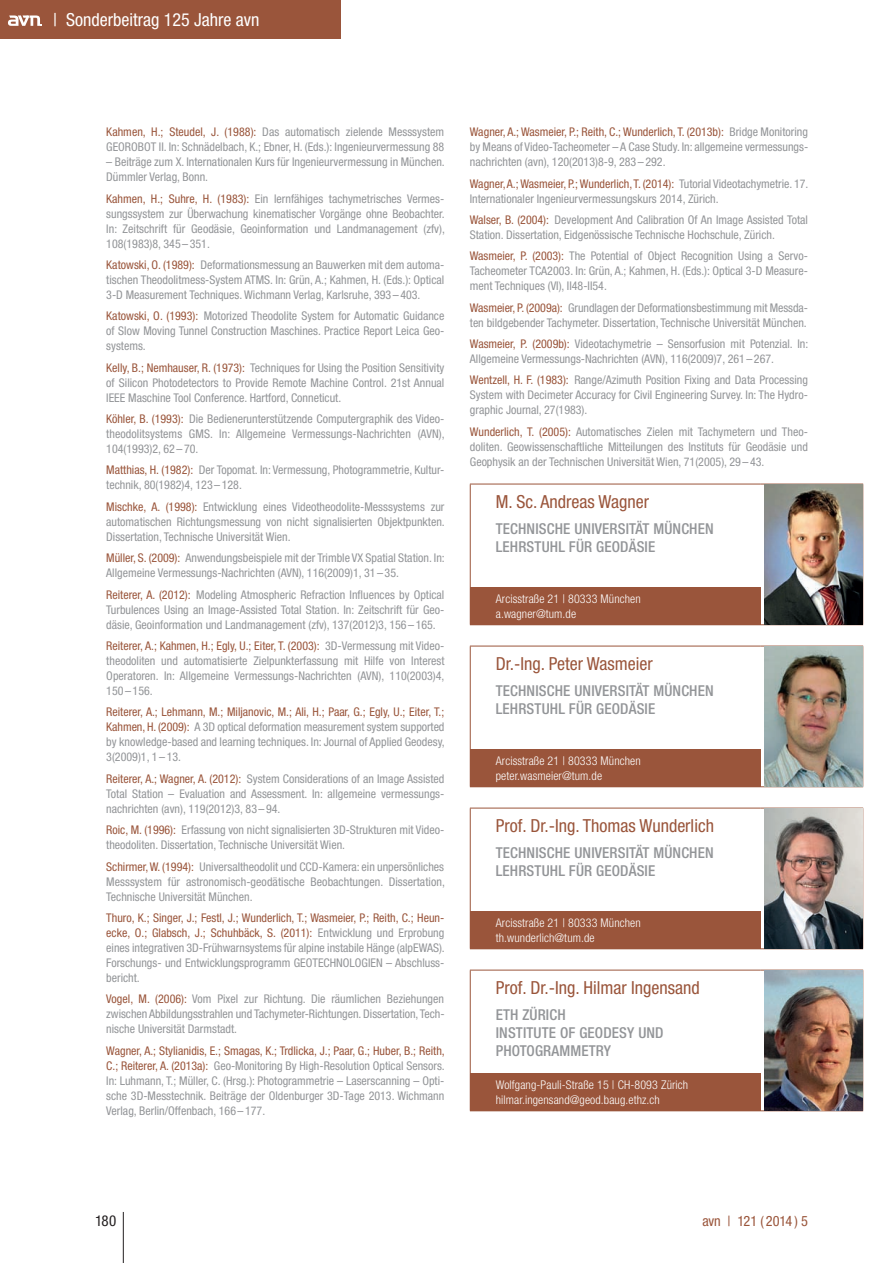
<style>
.page{position:relative;width:893px;height:1263px;background:#fff}
.page>*{position:absolute;margin:0;border:0;box-sizing:border-box;transform-origin:0 0}
.t1{font:condensed 18px "Helvetica Neue LT Std";color:#9a553b}
.t2{font:condensed 18px "Helvetica Neue LT Std";color:#fff}
.t3{font:500 condensed 15px/18px "Helvetica Neue LT Std";letter-spacing:.01em;color:#939598}
.t4{font:condensed 15px "Helvetica Neue LT Std";color:#231f20}
.t5{font:condensed 14.25px "Helvetica Neue LT Std";letter-spacing:-.01em;color:#9a553b}
.t6{font:condensed 12px/15px "Helvetica Neue LT Std";color:#939598;text-align:justify}
.t7{font:300 condensed 12px/15px "Helvetica Neue LT Std";letter-spacing:.01em;color:#fff}
.s1{color:#9a553b}
</style>
<div class="page">
<hr style="left:123px;top:1212px;width:1px;height:51px;background:#231f20">
<div style="left:0;top:0;width:340px;height:38px;background:#9a553b"></div>
<svg style="left:8px;top:15px;width:34px;height:11px"></svg>
<div style="left:470px;top:587px;width:291px;height:38px;background:#9a553b"></div>
<hr style="left:761px;top:624px;width:102px;height:1px;background:#9a553b">
<hr style="left:470px;top:484px;width:291px;height:1px;background:#9a553b">
<hr style="left:470px;top:484px;width:1px;height:103px;background:#9a553b">
<hr style="left:761px;top:484px;width:102px;height:1px;background:#9a553b">
<img style="left:765px;top:484px;width:98px;height:141px">
<div style="left:470px;top:749px;width:291px;height:38px;background:#9a553b"></div>
<hr style="left:761px;top:786px;width:102px;height:1px;background:#9a553b">
<hr style="left:470px;top:646px;width:291px;height:1px;background:#9a553b">
<hr style="left:470px;top:646px;width:1px;height:103px;background:#9a553b">
<hr style="left:761px;top:646px;width:102px;height:1px;background:#9a553b">
<img style="left:765px;top:646px;width:98px;height:141px">
<div style="left:470px;top:911px;width:291px;height:38px;background:#9a553b"></div>
<hr style="left:761px;top:948px;width:102px;height:1px;background:#9a553b">
<hr style="left:470px;top:808px;width:291px;height:1px;background:#9a553b">
<hr style="left:470px;top:808px;width:1px;height:103px;background:#9a553b">
<hr style="left:761px;top:808px;width:102px;height:1px;background:#9a553b">
<img style="left:765px;top:808px;width:98px;height:141px">
<div style="left:470px;top:1073px;width:291px;height:38px;background:#9a553b"></div>
<hr style="left:761px;top:1110px;width:102px;height:1px;background:#9a553b">
<hr style="left:470px;top:970px;width:291px;height:1px;background:#9a553b">
<hr style="left:470px;top:970px;width:1px;height:103px;background:#9a553b">
<hr style="left:761px;top:970px;width:102px;height:1px;background:#9a553b">
<img style="left:765px;top:970px;width:98px;height:141px">
<h1 class="t2" style="left:53px;top:9px;width:208px">| Sonderbeitrag 125 Jahre avn</h1>
<p class="t6" style="left:106px;top:124px;width:340px"><span class="s1">Kahmen, H.; Steudel, J. (1988):</span> Das automatisch zielende Messsystem<br>GEOROBOT II. In: Schnädelbach, K.; Ebner, H. (Eds.): Ingenieurvermessung 88</p>
<p class="t6" style="left:106px;top:154px;width:340px">– Beiträge zum X. Internationalen Kurs für Ingenieurvermessung in München.<br>Dümmler Verlag, Bonn.</p>
<p class="t6" style="left:106px;top:191px;width:340px"><span class="s1">Kahmen, H.; Suhre, H. (1983):</span> Ein lernfähiges tachymetrisches Vermes&shy;sungssystem zur Überwachung kinematischer Vorgänge ohne Beobachter.<br>In: Zeitschrift für Geodäsie, Geoinformation und Landmanagement (zfv), 108(1983)8, 345 – 351.</p>
<p class="t6" style="left:106px;top:257px;width:340px"><span class="s1">Katowski, O. (1989):</span> Deformationsmessung an Bauwerken mit dem automa&shy;tischen Theodolitmess-System ATMS. In: Grün, A.; Kahmen, H. (Eds.): Optical 3-D Measurement Techniques. Wichmann Verlag, Karlsruhe, 393 – 403.</p>
<p class="t6" style="left:106px;top:308px;width:340px"><span class="s1">Katowski, O. (1993):</span> Motorized Theodolite System for Automatic Guidance of Slow Moving Tunnel Construction Maschines. Practice Report Leica Geo&shy;systems.</p>
<p class="t6" style="left:106px;top:360px;width:340px"><span class="s1">Kelly, B.; Nemhauser, R. (1973):</span> Techniques for Using the Position Sensitivity of Silicon Photodetectors to Provide Remote Machine Control. 21st Annual IEEE Maschine Tool Conference. Hartford, Conneticut.</p>
<p class="t6" style="left:106px;top:411px;width:340px"><span class="s1">Köhler, B. (1993):</span> Die Bedienerunterstützende Computergraphik des Video&shy;theodolitsystems GMS. In: Allgemeine Vermessungs-Nachrichten (AVN), 104(1993)2, 62 – 70.</p>
<p class="t6" style="left:106px;top:463px;width:340px"><span class="s1">Matthias, H. (1982):</span> Der Topomat. In: Vermessung, Photogrammetrie, Kultur&shy;technik, 80(1982)4, 123 – 128.</p>
<p class="t6" style="left:106px;top:499px;width:340px"><span class="s1">Mischke, A. (1998):</span> Entwicklung eines Videotheodolite-Messsystems zur automatischen Richtungsmessung von nicht signalisierten Objektpunkten.<br>Dissertation, Technische Universität Wien.</p>
<p class="t6" style="left:106px;top:550px;width:340px"><span class="s1">Müller, S. (2009):</span> Anwendungsbeispiele mit der Trimble VX Spatial Station. In:<br>Allgemeine Vermessungs-Nachrichten (AVN), 116(2009)1, 31 – 35.</p>
<p class="t6" style="left:106px;top:587px;width:340px"><span class="s1">Reiterer, A. (2012):</span> Modeling Atmospheric Refraction Influences by Optical Turbulences Using an Image-Assisted Total Station. In: Zeitschrift für Geo&shy;däsie, Geoinformation und Landmanagement (zfv), 137(2012)3, 156 – 165.</p>
<p class="t6" style="left:106px;top:638px;width:340px"><span class="s1">Reiterer, A.; Kahmen, H.; Egly, U.; Eiter, T. (2003):</span> 3D-Vermessung mit Video&shy;theodoliten und automatisierte Zielpunkterfassung mit Hilfe von Interest Operatoren. In: Allgemeine Vermessungs-Nachrichten (AVN), 110(2003)4, 150 – 156.</p>
<p class="t6" style="left:106px;top:704px;width:340px"><span class="s1">Reiterer, A.; Lehmann, M.; Miljanovic, M.; Ali, H.; Paar, G.; Egly, U.; Eiter, T.; Kahmen, H. (2009):</span> A 3D optical deformation measurement system supported by knowledge-based and learning techniques. In: Journal of Applied Geodesy, 3(2009)1, 1 – 13.</p>
<p class="t6" style="left:106px;top:771px;width:340px"><span class="s1">Reiterer, A.; Wagner, A. (2012):</span> System Considerations of an Image Assisted Total Station – Evaluation and Assessment. In: allgemeine vermessungs&shy;nachrichten (avn), 119(2012)3, 83 – 94.</p>
<p class="t6" style="left:106px;top:822px;width:340px"><span class="s1">Roic, M. (1996):</span> Erfassung von nicht signalisierten 3D-Strukturen mit Video&shy;theodoliten. Dissertation, Technische Universität Wien.</p>
<p class="t6" style="left:106px;top:859px;width:340px"><span class="s1">Schirmer, W. (1994):</span> Universaltheodolit und CCD-Kamera: ein unpersönliches Messsystem für astronomisch-geodätische Beobachtungen. Dissertation, Technische Universität München.</p>
<p class="t6" style="left:106px;top:910px;width:340px"><span class="s1">Thuro, K.; Singer, J.; Festl, J.; Wunderlich, T.; Wasmeier, P.; Reith, C.; Heun&shy;ecke, O.; Glabsch, J.; Schuhbäck, S. (2011):</span> Entwicklung und Erprobung eines integrativen 3D-Frühwarnsystems für alpine instabile Hänge (alpEWAS).<br>Forschungs- und Entwicklungsprogramm GEOTECHNOLOGIEN – Abschluss&shy;bericht.</p>
<p class="t6" style="left:106px;top:991px;width:340px"><span class="s1">Vogel, M. (2006):</span> Vom Pixel zur Richtung. Die räumlichen Beziehungen zwischen Abbildungsstrahlen und Tachymeter-Richtungen. Dissertation, Tech&shy;nische Universität Darmstadt.</p>
<p class="t6" style="left:106px;top:1043px;width:340px"><span class="s1">Wagner, A.; Stylianidis, E.; Smagas, K.; Trdlicka, J.; Paar, G.; Huber, B.; Reith, C.; Reiterer, A. (2013a):</span> Geo-Monitoring By High-Resolution Optical Sensors.<br>In: Luhmann, T.; Müller, C. (Hrsg.): Photogrammetrie – Laserscanning – Opti&shy;sche 3D-Messtechnik. Beiträge der Oldenburger 3D-Tage 2013. Wichmann Verlag, Berlin/Offenbach, 166 – 177.</p>
<p class="t6" style="left:470px;top:124px;width:340px"><span class="s1">Wagner, A.; Wasmeier, P.; Reith, C.; Wunderlich, T. (2013b):</span> Bridge Monitoring by Means of Video-Tacheometer – A Case Study. In: allgemeine vermessungs&shy;nachrichten (avn), 120(2013)8-9, 283 – 292.</p>
<p class="t6" style="left:470px;top:176px;width:340px"><span class="s1">Wagner, A.; Wasmeier, P.; Wunderlich, T. (2014):</span> Tutorial Videotachymetrie. 17.<br>Internationaler Ingenieurvermessungskurs 2014, Zürich.</p>
<p class="t6" style="left:470px;top:212px;width:340px"><span class="s1">Walser, B. (2004):</span> Development And Calibration Of An Image Assisted Total<br>Station. Dissertation, Eidgenössische Technische Hochschule, Zürich.</p>
<p class="t6" style="left:470px;top:248px;width:340px"><span class="s1">Wasmeier, P. (2003):</span> The Potential of Object Recognition Using a Servo-Tacheometer TCA2003. In: Grün, A.; Kahmen, H. (Eds.): Optical 3-D Measure&shy;ment Techniques (VI), II48-II54.</p>
<p class="t6" style="left:470px;top:300px;width:340px"><span class="s1">Wasmeier, P. (2009a):</span> Grundlagen der Deformationsbestimmung mit Messda&shy;ten bildgebender Tachymeter. Dissertation, Technische Universität München.</p>
<p class="t6" style="left:470px;top:336px;width:340px"><span class="s1">Wasmeier, P. (2009b):</span> Videotachymetrie – Sensorfusion mit Potenzial. In:<br>Allgemeine Vermessungs-Nachrichten (AVN), 116(2009)7, 261 – 267.</p>
<p class="t6" style="left:470px;top:373px;width:340px"><span class="s1">Wentzell, H. F. (1983):</span> Range/Azimuth Position Fixing and Data Processing System with Decimeter Accuracy for Civil Engineering Survey. In: The Hydro&shy;graphic Journal, 27(1983).</p>
<p class="t6" style="left:470px;top:424px;width:340px"><span class="s1">Wunderlich, T. (2005):</span> Automatisches Zielen mit Tachymetern und Theo&shy;doliten. Geowissenschaftliche Mitteilungen des Instituts für Geodäsie und Geophysik an der Technischen Universität Wien, 71(2005), 29 – 43.</p>
<h1 class="t1" style="left:496px;top:491px;width:155px">M. Sc. Andreas Wagner</h1>
<p class="t3" style="left:496px;top:519px;width:219px">TECHNISCHE UNIVERSITÄT MÜNCHEN<br>LEHRSTUHL FÜR GEODÄSIE</p>
<p class="t7" style="left:496px;top:591px;width:147px">Arcisstraße 21 | 80333 München a.wagner@tum.de</p>
<h1 class="t1" style="left:496px;top:653px;width:158px">Dr.-Ing. Peter Wasmeier</h1>
<p class="t3" style="left:496px;top:681px;width:219px">TECHNISCHE UNIVERSITÄT MÜNCHEN<br>LEHRSTUHL FÜR GEODÄSIE</p>
<p class="t7" style="left:496px;top:753px;width:147px">Arcisstraße 21 | 80333 München peter.wasmeier@tum.de</p>
<h1 class="t1" style="left:496px;top:815px;width:220px">Prof. Dr.-Ing. Thomas Wunderlich</h1>
<p class="t3" style="left:496px;top:843px;width:219px">TECHNISCHE UNIVERSITÄT MÜNCHEN<br>LEHRSTUHL FÜR GEODÄSIE</p>
<p class="t7" style="left:496px;top:915px;width:147px">Arcisstraße 21 | 80333 München th.wunderlich@tum.de</p>
<h1 class="t1" style="left:496px;top:977px;width:205px">Prof. Dr.-Ing. Hilmar Ingensand</h1>
<p class="t3" style="left:496px;top:1005px;width:169px">ETH ZÜRICH<br>INSTITUTE OF GEODESY UND<br>PHOTOGRAMMETRY</p>
<p class="t7" style="left:496px;top:1077px;width:194px">Wolfgang-Pauli-Straße 15 | CH-8093 Zürich hilmar.ingensand@geod.baug.ethz.ch</p>
<p class="t4" style="left:95px;top:1212px;width:23px">180</p>
<p class="t5" style="left:702px;top:1213px;width:107px">avn | 121 ( 2014 ) 5</p>
</div>
